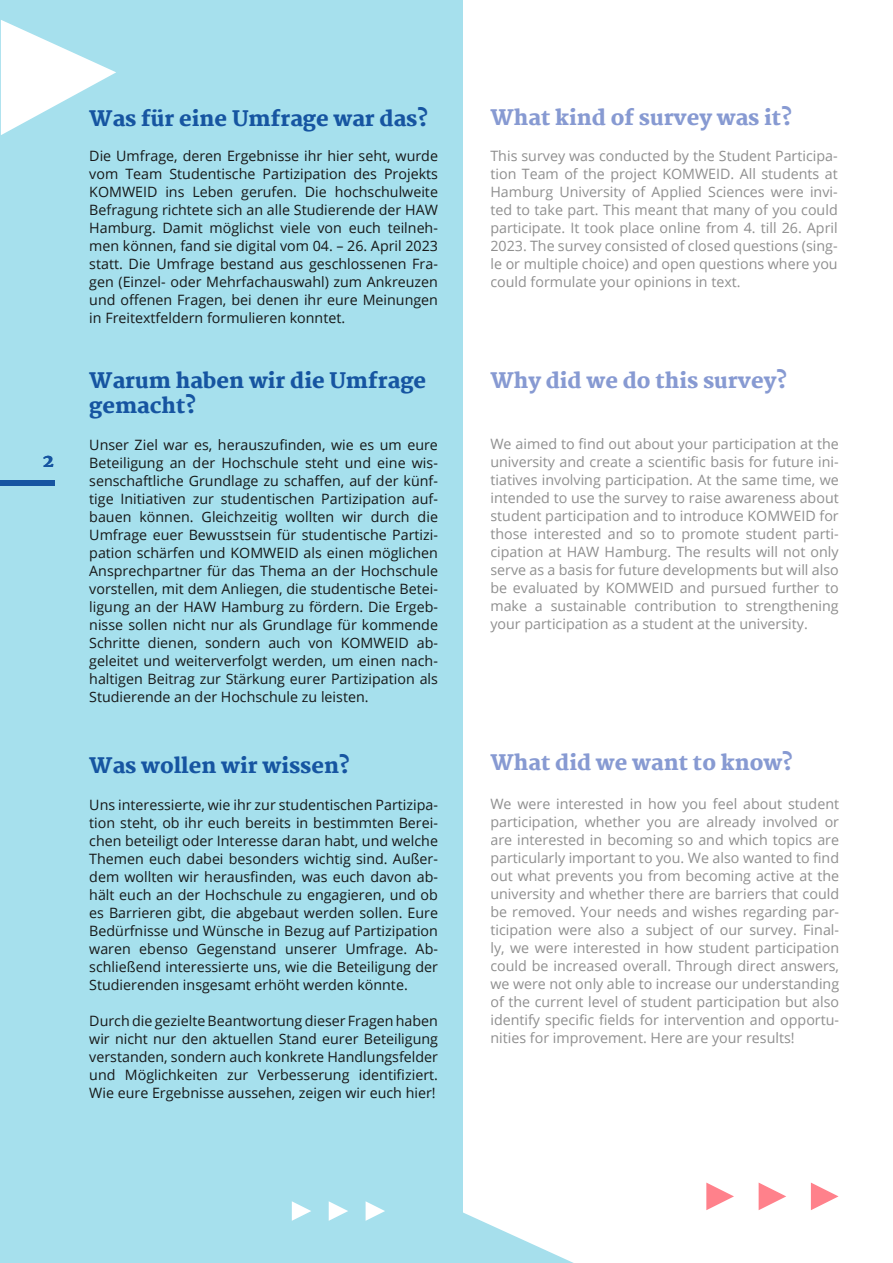
<style>
.page{position:relative;width:893px;height:1263px;background:#a6e0ed}
.page>*{position:absolute;margin:0;border:0;box-sizing:border-box;transform-origin:0 0}
.t1{font:800 21px/25.2px "Martel";color:#1655a1}
.t2{font:800 21px "Martel";color:#879ad2}
.t3{font:800 18px "Martel";color:#1655a1}
.t4{font:14.25px/18px "Open Sans";color:#171818;text-align:justify}
.t5{font:14.25px/18px "Open Sans";color:#8f8f8f;text-align:justify}
</style>
<div class="page">
<div style="left:463px;top:0;width:430px;height:1263px;background:#fff"></div>
<div style="left:0;top:480px;width:54px;height:6px;background:#1655a1"></div>
<svg style="left:1px;top:20px;width:115px;height:115px"></svg>
<svg style="left:463px;top:1212px;width:111px;height:51px"></svg>
<svg style="left:292px;top:1201px;width:19px;height:20px"></svg>
<svg style="left:329px;top:1201px;width:19px;height:20px"></svg>
<svg style="left:366px;top:1201px;width:19px;height:20px"></svg>
<svg style="left:706px;top:1182px;width:28px;height:28px"></svg>
<svg style="left:759px;top:1183px;width:27px;height:27px"></svg>
<svg style="left:811px;top:1182px;width:27px;height:28px"></svg>
<p class="t3" style="left:43px;top:450px;width:13px">2</p>
<h1 class="t1" style="left:89px;top:106px;width:341px">Was für eine Umfrage war das?</h1>
<p class="t4" style="left:89px;top:146px;width:350px">Die Umfrage, deren Ergebnisse ihr hier seht, wurde vom Team Studentische Partizipation des Projekts KOMWEID ins Leben gerufen. Die hochschulweite Befragung richtete sich an alle Studierende der HAW Hamburg. Damit möglichst viele von euch teilneh&shy;men können, fand sie digital vom 04. – 26. April 2023 statt. Die Umfrage bestand aus geschlossenen Fra&shy;gen (Einzel- oder Mehrfachauswahl) zum Ankreuzen und offenen Fragen, bei denen ihr eure Meinungen in Freitextfeldern formulieren konntet.</p>
<h1 class="t1" style="left:89px;top:368px;width:338px">Warum haben wir die Umfrage gemacht?</h1>
<p class="t4" style="left:89px;top:435px;width:350px">Unser Ziel war es, herauszufinden, wie es um eure Beteiligung an der Hochschule steht und eine wis&shy;senschaftliche Grundlage zu schaffen, auf der künf&shy;tige Initiativen zur studentischen Partizipation auf&shy;bauen können. Gleichzeitig wollten wir durch die Umfrage euer Bewusstsein für studentische Partizi&shy;pation schärfen und KOMWEID als einen möglichen Ansprechpartner für das Thema an der Hochschule vorstellen, mit dem Anliegen, die studentische Betei&shy;ligung an der HAW Hamburg zu fördern. Die Ergeb&shy;nisse sollen nicht nur als Grundlage für kommende Schritte dienen, sondern auch von KOMWEID ab&shy;geleitet und weiterverfolgt werden, um einen nach&shy;haltigen Beitrag zur Stärkung eurer Partizipation als Studierende an der Hochschule zu leisten.</p>
<h1 class="t1" style="left:89px;top:754px;width:262px">Was wollen wir wissen?</h1>
<p class="t4" style="left:89px;top:795px;width:350px">Uns interessierte, wie ihr zur studentischen Partizipa&shy;tion steht, ob ihr euch bereits in bestimmten Berei&shy;chen beteiligt oder Interesse daran habt, und welche Themen euch dabei besonders wichtig sind. Außer&shy;dem wollten wir herausfinden, was euch davon ab&shy;hält euch an der Hochschule zu engagieren, und ob es Barrieren gibt, die abgebaut werden sollen. Eure Bedürfnisse und Wünsche in Bezug auf Partizipation waren ebenso Gegenstand unserer Umfrage. Ab&shy;schließend interessierte uns, wie die Beteiligung der Studierenden insgesamt erhöht werden könnte.</p>
<p class="t4" style="left:89px;top:1011px;width:350px">Durch die gezielte Beantwortung dieser Fragen haben wir nicht nur den aktuellen Stand eurer Beteiligung verstanden, sondern auch konkrete Handlungsfelder und Möglichkeiten zur Verbesserung identifiziert.<br>Wie eure Ergebnisse aussehen, zeigen wir euch hier!</p>
<h1 class="t2" style="left:490px;top:105px;width:303px">What kind of survey was it?</h1>
<p class="t5" style="left:490px;top:147px;width:349px">This survey was conducted by the Student Participa&shy;tion Team of the project KOMWEID. All students at Hamburg University of Applied Sciences were invi&shy;ted to take part. This meant that many of you could participate. It took place online from 4. till 26. April 2023. The survey consisted of closed questions (sing&shy;le or multiple choice) and open questions where you could formulate your opinions in text.</p>
<h1 class="t2" style="left:490px;top:369px;width:298px">Why did we do this survey?</h1>
<p class="t5" style="left:490px;top:434px;width:350px">We aimed to find out about your participation at the university and create a scientific basis for future ini&shy;tiatives involving participation. At the same time, we intended to use the survey to raise awareness about student participation and to introduce KOMWEID for those interested and so to promote student parti&shy;cipation at HAW Hamburg. The results will not only serve as a basis for future developments but will also be evaluated by KOMWEID and pursued further to make a sustainable contribution to strengthening your participation as a student at the university.</p>
<h1 class="t2" style="left:490px;top:751px;width:304px">What did we want to know?</h1>
<p class="t5" style="left:490px;top:794px;width:350px">We were interested in how you feel about student participation, whether you are already involved or are interested in becoming so and which topics are particularly important to you. We also wanted to find out what prevents you from becoming active at the university and whether there are barriers that could be removed. Your needs and wishes regarding par&shy;ticipation were also a subject of our survey. Final&shy;ly, we were interested in how student participation could be increased overall. Through direct answers, we were not only able to increase our understanding of the current level of student participation but also identify specific fields for intervention and opportu&shy;nities for improvement. Here are your results!</p>
</div>
